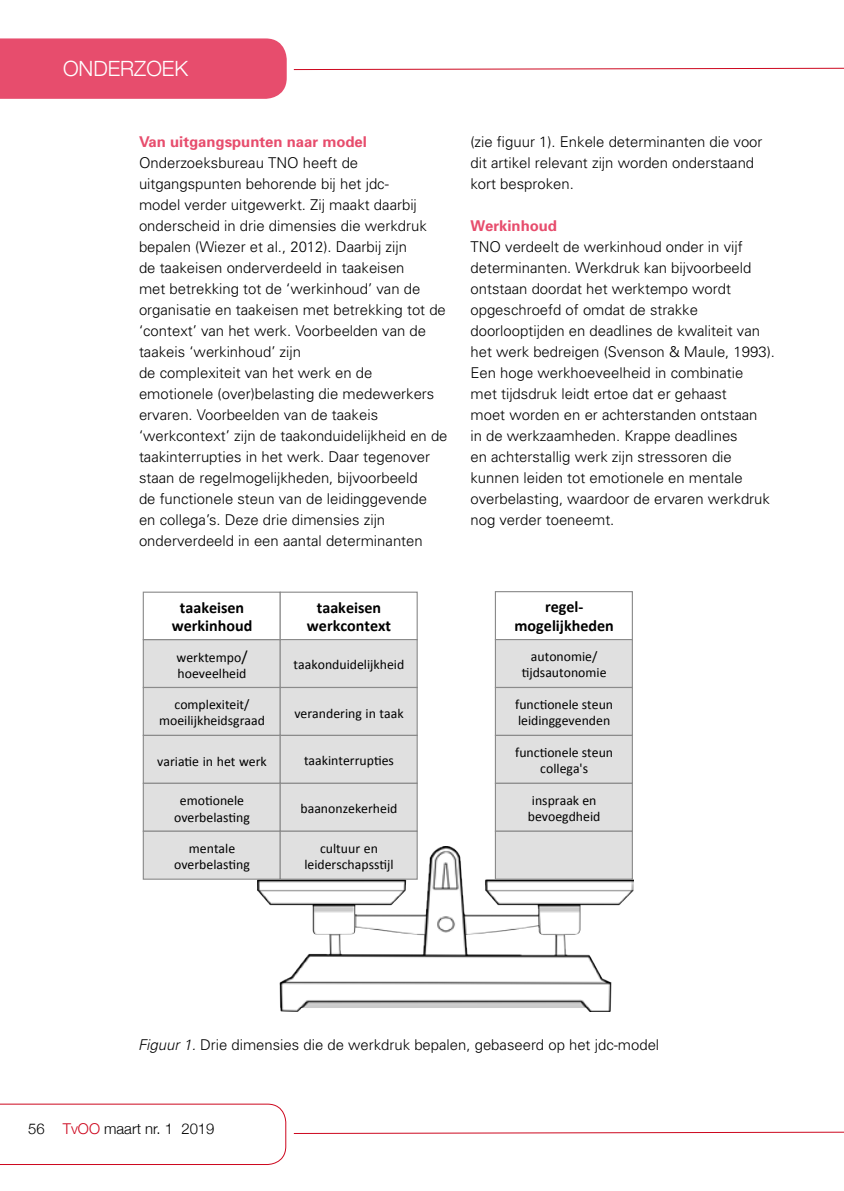
<style>
.page{position:relative;width:844px;height:1191px;background:#fff}
.page>*{position:absolute;margin:0;border:0;box-sizing:border-box;transform-origin:0 0}
.t1{font:300 21px "Helvetica Neue";color:#fff}
.t2{font:700 16.1px/18.4px "Calibri";color:#000;text-align:center}
.t3{font:300 14.88px/21px "Univers";color:#000}
.t4{font:700 14.88px "Univers";color:#e74d6d}
.t5{font:300 14.88px "Helvetica Neue";color:#000}
.t6{font:13.83px/16.1px "Calibri";color:#000;text-align:center}
.s1{font-size:16.1px}
.s2{font-style:italic}
.s3{color:#cd071e}
</style>
<div class="page">
<div style="left:0;top:38px;width:287px;height:61px;background:#e74d6d"></div>
<svg style="left:293px;top:67px;width:550px;height:3px"></svg>
<svg style="left:293px;top:1131px;width:550px;height:3px"></svg>
<svg style="left:0;top:1103px;width:286px;height:62px"></svg>
<img style="left:257px;top:846px;width:376px;height:166px">
<div style="left:143px;top:639px;width:137px;height:48px;background:#e0e0e0"></div>
<div style="left:143px;top:687px;width:137px;height:48px;background:#e0e0e0"></div>
<div style="left:143px;top:687px;width:138px;height:49px;border:1px solid #8b8b8b"></div>
<div style="left:143px;top:735px;width:137px;height:48px;background:#e0e0e0"></div>
<div style="left:143px;top:735px;width:138px;height:49px;border:1px solid #8b8b8b"></div>
<div style="left:143px;top:783px;width:137px;height:48px;background:#e0e0e0"></div>
<div style="left:143px;top:782px;width:138px;height:50px;border:1px solid #8b8b8b"></div>
<div style="left:143px;top:831px;width:137px;height:48px;background:#e0e0e0"></div>
<div style="left:143px;top:830px;width:138px;height:49px;border:1px solid #8b8b8b"></div>
<div style="left:143px;top:591px;width:138px;height:49px;border:1px solid #8b8b8b"></div>
<div style="left:279px;top:591px;width:138px;height:49px;border:1px solid #8b8b8b"></div>
<div style="left:280px;top:639px;width:137px;height:48px;background:#e0e0e0"></div>
<div style="left:279px;top:639px;width:138px;height:49px;border:1px solid #8b8b8b"></div>
<div style="left:280px;top:687px;width:137px;height:48px;background:#e0e0e0"></div>
<div style="left:279px;top:687px;width:138px;height:49px;border:1px solid #8b8b8b"></div>
<div style="left:280px;top:735px;width:137px;height:48px;background:#e0e0e0"></div>
<div style="left:279px;top:735px;width:138px;height:49px;border:1px solid #8b8b8b"></div>
<div style="left:280px;top:783px;width:137px;height:48px;background:#e0e0e0"></div>
<div style="left:279px;top:782px;width:138px;height:50px;border:1px solid #8b8b8b"></div>
<div style="left:280px;top:831px;width:137px;height:48px;background:#e0e0e0"></div>
<div style="left:279px;top:830px;width:138px;height:49px;border:1px solid #8b8b8b"></div>
<div style="left:494px;top:591px;width:138px;height:49px;border:1px solid #8b8b8b"></div>
<div style="left:495px;top:639px;width:137px;height:48px;background:#e0e0e0"></div>
<div style="left:494px;top:639px;width:138px;height:49px;border:1px solid #8b8b8b"></div>
<div style="left:495px;top:687px;width:137px;height:48px;background:#e0e0e0"></div>
<div style="left:494px;top:687px;width:138px;height:49px;border:1px solid #8b8b8b"></div>
<div style="left:495px;top:735px;width:137px;height:48px;background:#e0e0e0"></div>
<div style="left:494px;top:735px;width:138px;height:49px;border:1px solid #8b8b8b"></div>
<div style="left:495px;top:783px;width:137px;height:48px;background:#e0e0e0"></div>
<div style="left:494px;top:782px;width:138px;height:50px;border:1px solid #8b8b8b"></div>
<div style="left:495px;top:831px;width:137px;height:48px;background:#e0e0e0"></div>
<div style="left:494px;top:830px;width:138px;height:49px;border:1px solid #8b8b8b"></div>
<h1 class="t1" style="left:63px;top:51px;width:126px">ONDERZOEK</h1>
<p class="t4" style="left:139px;top:132px;width:229px">Van uitgangspunten naar model</p>
<p class="t3" style="left:139px;top:152px;width:310px">Onderzoeksbureau TNO heeft de uitgangspunten behorende bij het jdc-<br>model verder uitgewerkt. Zij maakt daarbij onderscheid in drie dimensies die werkdruk bepalen (Wiezer et al., 2012). Daarbij zijn<br>de taakeisen onderverdeeld in taakeisen<br>met betrekking tot de ‘werkinhoud’ van de organisatie en taakeisen met betrekking tot de ‘context’ van het werk. Voorbeelden van de taakeis ‘werkinhoud’ zijn<br>de complexiteit van het werk en de emotionele (over)belasting die medewerkers ervaren. Voorbeelden van de taakeis ‘werkcontext’ zijn de taakonduidelijkheid en de taakinterrupties in het werk. Daar tegenover staan de regelmogelijkheden, bijvoorbeeld<br>de functionele steun van de leidinggevende<br>en collega’s. Deze drie dimensies zijn onderverdeeld in een aantal determinanten</p>
<p class="t2" style="left:172px;top:598px;width:82px">taakeisen werkinhoud</p>
<p class="t2" style="left:307px;top:598px;width:86px">taakeisen werkcontext</p>
<p class="t6" style="left:293px;top:656px;width:112px">taakonduidelijkheid</p>
<p class="t6" style="left:294px;top:705px;width:111px">verandering in taak</p>
<p class="t6" style="left:304px;top:752px;width:91px">taakinterrup6es</p>
<p class="t6" style="left:300px;top:800px;width:98px">baanonzekerheid</p>
<p class="t6" style="left:304px;top:840px;width:91px">cultuur en leiderschapss6jl</p>
<p class="t6" style="left:176px;top:649px;width:72px;text-align:left">werktempo<span class="s1">/ </span>hoeveelheid</p>
<p class="t6" style="left:159px;top:696px;width:107px">complexiteit/ moeilijkheidsgraad</p>
<p class="t6" style="left:157px;top:753px;width:111px">varia6e in het werk</p>
<p class="t6" style="left:174px;top:793px;width:77px">emo6onele overbelas6ng</p>
<p class="t6" style="left:174px;top:840px;width:77px">mentale overbelas6ng</p>
<p class="t3" style="left:470px;top:131px;width:293px">(zie figuur 1). Enkele determinanten die voor dit artikel relevant zijn worden onderstaand kort besproken.</p>
<p class="t4" style="left:470px;top:216px;width:88px">Werkinhoud</p>
<p class="t3" style="left:470px;top:236px;width:306px">TNO verdeelt de werkinhoud onder in vijf determinanten. Werkdruk kan bijvoorbeeld ontstaan doordat het werktempo wordt opgeschroefd of omdat de strakke doorlooptijden en deadlines de kwaliteit van het werk bedreigen (Svenson &amp; Maule, 1993).<br>Een hoge werkhoeveelheid in combinatie<br>met tijdsdruk leidt ertoe dat er gehaast<br>moet worden en er achterstanden ontstaan<br>in de werkzaamheden. Krappe deadlines<br>en achterstallig werk zijn stressoren die kunnen leiden tot emotionele en mentale overbelasting, waardoor de ervaren werkdruk nog verder toeneemt.</p>
<p class="t2" style="left:514px;top:598px;width:101px">regel&shy;mogelijkheden</p>
<p class="t6" style="left:521px;top:648px;width:86px">autonomie/<br>6jdsautonomie</p>
<p class="t6" style="left:515px;top:696px;width:99px;text-align:left">func6onele steun leidinggevenden</p>
<p class="t6" style="left:515px;top:744px;width:99px">func6onele steun collega's</p>
<p class="t6" style="left:527px;top:792px;width:74px;text-align:left">inspraak en bevoegdheid</p>
<p class="t3" style="left:138px;top:1034px;width:522px"><span class="s2">Figuur 1.</span> Drie dimensies die de werkdruk bepalen, gebaseerd op het jdc-model</p>
<p class="t5" style="left:28px;top:1117px;width:188px">56 <span class="s3">TvOO</span> maart nr. 1 2019</p>
</div>
